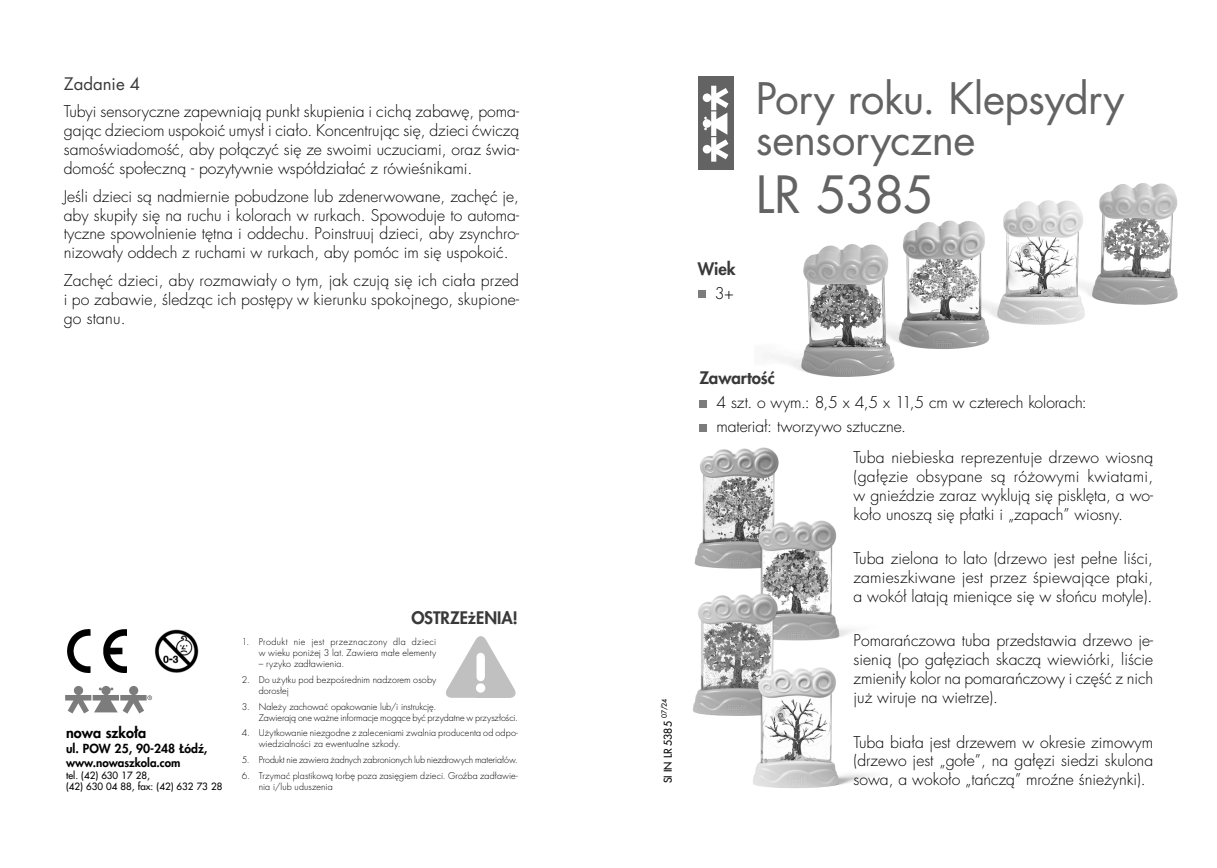
<style>
.page{position:relative;width:1217px;height:868px;background:#fff}
.page>*{position:absolute;margin:0;border:0;box-sizing:border-box;transform-origin:0 0}
.t1{font:49.95px "Futura LTS Book";letter-spacing:-.035em;color:#636363}
.t2{font:42.3px/40.5px "Futura LTS Book";letter-spacing:-.01em;color:#636363}
.t3{font:800 16.8px "Futura LTS";color:#393939}
.t4{font:16.8px "Futura LTS Book";color:#393939}
.t5{font:300 15.75px/18.9px "Futura LTS";color:#000;text-align:justify}
.t6{font:800 14.4px "Futura LTS";color:#000}
.t7{font:800 12.15px "Futura LTS";color:#000}
.t8{font:800 11.55px "Futura LTS";color:#000}
.t9{font:10.5px "Futura LTS";color:#000}
.t10{font:9.75px/11.7px "Futura LTS";color:#000}
.t11{font:300 9px/10.8px "Futura LTS";letter-spacing:.005em;color:#000}
.t12{font:300 9px/10.8px "Futura LTS";letter-spacing:.03em;color:#000;text-align:right}
.t13{font:6.9px "Futura LTS";color:#000}
</style>
<div class="page">
<img style="left:767px;top:183px;width:411px;height:194px">
<div style="left:699px;top:400px;width:7px;height:7px;background:#7c7c7c"></div>
<div style="left:699px;top:424px;width:7px;height:7px;background:#7c7c7c"></div>
<div style="left:697px;top:77px;width:36px;height:93px;background:#636363"></div>
<svg style="left:702px;top:86px;width:26px;height:76px"></svg>
<img style="left:67px;top:629px;width:59px;height:43px">
<img style="left:446px;top:636px;width:70px;height:62px">
<svg style="left:65px;top:686px;width:87px;height:27px"></svg>
<div style="left:697px;top:290px;width:8px;height:7px;background:#7c7c7c"></div>
<img style="left:154px;top:629px;width:45px;height:44px">
<img style="left:695px;top:447px;width:84px;height:121px">
<img style="left:746px;top:514px;width:109px;height:124px">
<img style="left:753px;top:520px;width:85px;height:120px">
<img style="left:702px;top:588px;width:118px;height:128px">
<img style="left:693px;top:593px;width:87px;height:121px">
<img style="left:746px;top:660px;width:126px;height:128px">
<img style="left:753px;top:667px;width:85px;height:120px">
<p class="t4" style="left:64px;top:73px;width:78px">Zadanie 4</p>
<p class="t5" style="left:64px;top:103px;width:457px">Tubyi sensoryczne zapewniają punkt skupienia i cichą zabawę, poma&shy;gając dzieciom uspokoić umysł i ciało. Koncentrując się, dzieci ćwiczą samoświadomość, aby połączyć się ze swoimi uczuciami, oraz świa&shy;domość społeczną - pozytywnie współdziałać z rówieśnikami.</p>
<p class="t5" style="left:64px;top:187px;width:456px">Jeśli dzieci są nadmiernie pobudzone lub zdenerwowane, zachęć je, aby skupiły się na ruchu i kolorach w rurkach. Spowoduje to automa&shy;tyczne spowolnienie tętna i oddechu. Poinstruuj dzieci, aby zsynchro&shy;nizowały oddech z ruchami w rurkach, aby pomóc im się uspokoić.</p>
<p class="t5" style="left:64px;top:271px;width:456px">Zachęć dzieci, aby rozmawiały o tym, jak czują się ich ciała przed i po zabawie, śledząc ich postępy w kierunku spokojnego, skupione&shy;go stanu.</p>
<p class="t6" style="left:66px;top:723px;width:82px">nowa szko³a</p>
<p class="t7" style="left:66px;top:740px;width:143px">ul. POW 25, 90-248 £ódŸ,</p>
<p class="t8" style="left:66px;top:754px;width:116px">www.nowaszkola.com</p>
<p class="t10" style="left:66px;top:769px;width:158px">tel. (42) 630 17 28,<br>(42) 630 04 88, fax: (42) 632 73 28</p>
<p class="t3" style="left:411px;top:606px;width:108px">OSTRZE¿ENIA!</p>
<p class="t12" style="left:242px;top:637px;width:196px">1. Produkt nie jest przeznaczony dla dzieci w wieku poni¿ej 3 lat. Zawiera małe elementy</p>
<p class="t11" style="left:259px;top:658px;width:87px">– ryzyko zadławienia.</p>
<p class="t11" style="left:259px;top:674px;width:179px;text-indent:-17px">2. Do użytku pod bezpośrednim nadzorem osoby dorosłej</p>
<p class="t11" style="left:259px;top:701px;width:261px;text-indent:-17px">3. Należy zachować opakowanie lub/i instrukcję.<br>Zawierają one ważne informacje mogące być przydatne w przyszłości.</p>
<p class="t11" style="left:259px;top:727px;width:261px;text-indent:-17px">4. Użytkowanie niezgodne z zaleceniami zwalnia producenta od odpo&shy;wiedzialności za ewentualne szkody.</p>
<p class="t11" style="left:242px;top:754px;width:278px">5. Produkt nie zawiera żadnych zabronionych lub niezdrowych materiałów.</p>
<p class="t11" style="left:259px;top:770px;width:261px;text-indent:-17px">6. Trzymać plastikową torbę poza zasięgiem dzieci. Groźba zadławie&shy;nia i/lub uduszenia</p>
<p class="t3" style="left:697px;top:257px;width:39px">Wiek</p>
<p class="t5" style="left:714px;top:284px;width:21px">3+</p>
<h2 class="t2" style="left:755px;top:79px;width:370px">Pory roku. Klepsydry sensoryczne</h2>
<h1 class="t1" style="left:755px;top:163px;width:179px">LR 5385</h1>
<p class="t13" style="left:659px;top:718px;width:21px;rotate:-90deg">07/24</p>
<p class="t9" style="left:660px;top:783px;width:63px;rotate:-90deg">SI IN LR 5385</p>
<p class="t3" style="left:699px;top:367px;width:77px">Zawartość</p>
<p class="t5" style="left:716px;top:391px;width:372px;line-height:24px">4 szt. o wym.: 8,5 x 4,5 x 11,5 cm w czterech kolorach: materiał: tworzywo sztuczne.</p>
<p class="t5" style="left:853px;top:448px;width:301px">Tuba niebieska reprezentuje drzewo wiosną (gałęzie obsypane są różowymi kwiatami, w gnieździe zaraz wyklują się pisklęta, a wo&shy;koło unoszą się płatki i „zapach” wiosny.</p>
<p class="t5" style="left:853px;top:549px;width:301px">Tuba zielona to lato (drzewo jest pełne liści, zamieszkiwane jest przez śpiewające ptaki, a wokół latają mieniące się w słońcu motyle).</p>
<p class="t5" style="left:853px;top:631px;width:301px">Pomarańczowa tuba przedstawia drzewo je&shy;sienią (po gałęziach skaczą wiewiórki, liście zmieniły kolor na pomarańczowy i część z nich już wiruje na wietrze).</p>
<p class="t5" style="left:853px;top:732px;width:301px">Tuba biała jest drzewem w okresie zimowym (drzewo jest „gołe”, na gałęzi siedzi skulona sowa, a wokoło „tańczą” mroźne śnieżynki).</p>
</div>
